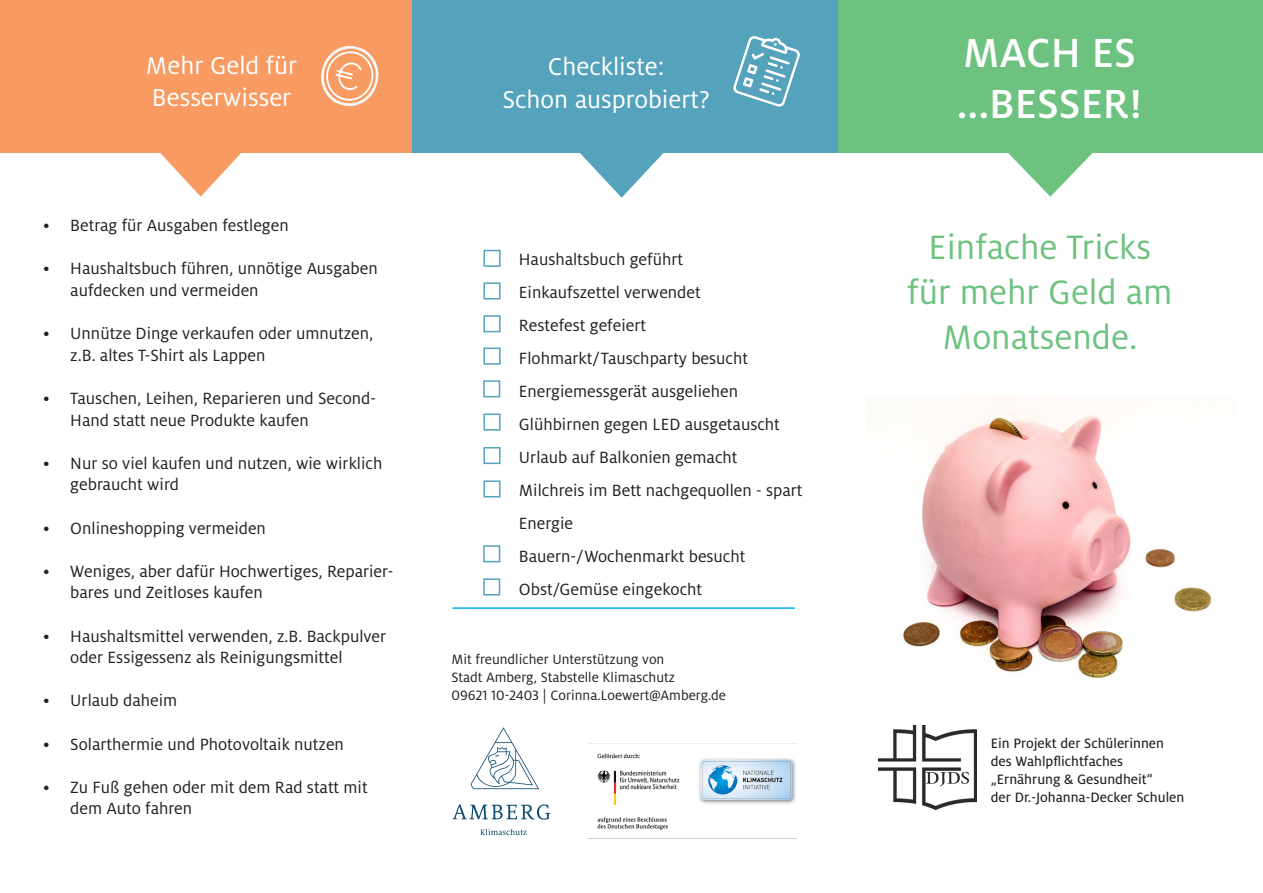
<style>
.page{position:relative;width:1263px;height:893px;background:#fff}
.page>*{position:absolute;margin:0;border:0;box-sizing:border-box;transform-origin:0 0}
.t1{font:500 45px/51px "Milo OT";color:#fff}
.t2{font:37.5px/45px "Milo OT";color:#6dc27f;text-align:center}
.t3{font:27px/32.4px "Milo OT";color:#fff;text-align:center}
.t4{font:18px/33px "Milo OT";color:#231f20}
.t5{font:15px/18px "Milo OT";color:#231f20}
.t6{font:15px/18px "Milo OT Text";color:#231f20}
</style>
<div class="page">
<div style="left:833px;top:0;width:430px;height:152px;background:#6dc27f"></div>
<svg style="left:997px;top:152px;width:107px;height:45px"></svg>
<img style="left:878px;top:725px;width:98px;height:84px">
<img style="left:903px;top:397px;width:309px;height:282px">
<img style="left:589px;top:743px;width:207px;height:96px">
<svg style="left:471px;top:727px;width:68px;height:62px"></svg>
<svg style="left:452px;top:804px;width:98px;height:16px"></svg>
<svg style="left:480px;top:829px;width:47px;height:6px"></svg>
<div style="left:411px;top:0;width:427px;height:152px;background:#55a2bc"></div>
<svg style="left:569px;top:152px;width:105px;height:46px"></svg>
<hr style="left:452px;top:607px;width:343px;height:2px;background:#00aeef">
<div style="left:0;top:0;width:411px;height:152px;background:#f89b62"></div>
<svg style="left:149px;top:152px;width:103px;height:45px"></svg>
<div style="left:483px;top:250px;width:18px;height:17px;border:2px solid #55a2bc"></div>
<div style="left:483px;top:414px;width:18px;height:17px;border:2px solid #55a2bc"></div>
<div style="left:483px;top:380px;width:17px;height:17px;border:2px solid #55a2bc"></div>
<div style="left:483px;top:348px;width:18px;height:17px;border:2px solid #55a2bc"></div>
<div style="left:483px;top:315px;width:18px;height:17px;border:2px solid #55a2bc"></div>
<div style="left:483px;top:282px;width:18px;height:17px;border:2px solid #55a2bc"></div>
<div style="left:483px;top:578px;width:17px;height:17px;border:2px solid #55a2bc"></div>
<div style="left:483px;top:545px;width:17px;height:17px;border:2px solid #55a2bc"></div>
<div style="left:483px;top:480px;width:18px;height:17px;border:2px solid #55a2bc"></div>
<div style="left:483px;top:447px;width:18px;height:17px;border:2px solid #55a2bc"></div>
<svg style="left:321px;top:45px;width:58px;height:62px"></svg>
<svg style="left:733px;top:36px;width:67px;height:71px"></svg>
<h3 class="t3" style="left:146px;top:49px;width:153px;text-align:left">Mehr Geld für<br>Besserwisser</h3>
<p class="t4" style="left:43px;top:209px;width:247px">• Betrag für Ausgaben festlegen</p>
<p class="t4" style="left:70px;top:258px;width:309px;line-height:21.6px;text-indent:-27px">• Haushaltsbuch führen, unnötige Ausgaben aufdecken und vermeiden</p>
<p class="t4" style="left:70px;top:323px;width:305px;line-height:21.6px;text-indent:-27px">• Unnütze Dinge verkaufen oder umnutzen, z.B. altes T-Shirt als Lappen</p>
<p class="t4" style="left:70px;top:388px;width:307px;line-height:21.6px;text-indent:-27px">• Tauschen, Leihen, Reparieren und Second-<br>Hand statt neue Produkte kaufen</p>
<p class="t4" style="left:70px;top:453px;width:314px;line-height:21.6px;text-indent:-27px">• Nur so viel kaufen und nutzen, wie wirklich gebraucht wird</p>
<p class="t4" style="left:43px;top:512px;width:224px">• Onlineshopping vermeiden</p>
<p class="t4" style="left:70px;top:561px;width:324px;line-height:21.6px;text-indent:-27px">• Weniges, aber dafür Hochwertiges, Reparier&shy;bares und Zeitloses kaufen</p>
<p class="t4" style="left:70px;top:625px;width:317px;line-height:21.6px;text-indent:-27px">• Haushaltsmittel verwenden, z.B. Backpulver oder Essigessenz als Reinigungsmittel</p>
<p class="t4" style="left:43px;top:684px;width:135px">• Urlaub daheim</p>
<p class="t4" style="left:43px;top:728px;width:302px">• Solarthermie und Photovoltaik nutzen</p>
<p class="t4" style="left:70px;top:777px;width:299px;line-height:21.6px;text-indent:-27px">• Zu Fuß gehen oder mit dem Rad statt mit dem Auto fahren</p>
<h3 class="t3" style="left:502px;top:51px;width:209px">Checkliste:<br>Schon ausprobiert?</h3>
<p class="t4" style="left:519px;top:243px;width:285px">Haushaltsbuch geführt<br>Einkaufszettel verwendet<br>Restefest gefeiert<br>Flohmarkt/Tauschparty besucht<br>Energiemessgerät ausgeliehen<br>Glühbirnen gegen LED ausgetauscht<br>Urlaub auf Balkonien gemacht<br>Milchreis im Bett nachgequollen - spart<br>Energie<br>Bauern-/Wochenmarkt besucht<br>Obst/Gemüse eingekocht</p>
<p class="t5" style="left:451px;top:650px;width:276px">Mit freundlicher Unterstützung von<br>Stadt Amberg, Stabstelle Klimaschutz<br>09621 10-2403 | Corinna.Loewert@Amberg.de</p>
<h1 class="t1" style="left:957px;top:27px;width:187px">MACH ES ...BESSER!</h1>
<h2 class="t2" style="left:907px;top:225px;width:267px">Einfache Tricks für mehr Geld am<br>Monatsende.</h2>
<p class="t6" style="left:991px;top:734px;width:195px">Ein Projekt der Schülerinnen des Wahlpflichtfaches „Ernährung &amp; Gesundheit“<br>der Dr.-Johanna-Decker Schulen</p>
</div>
